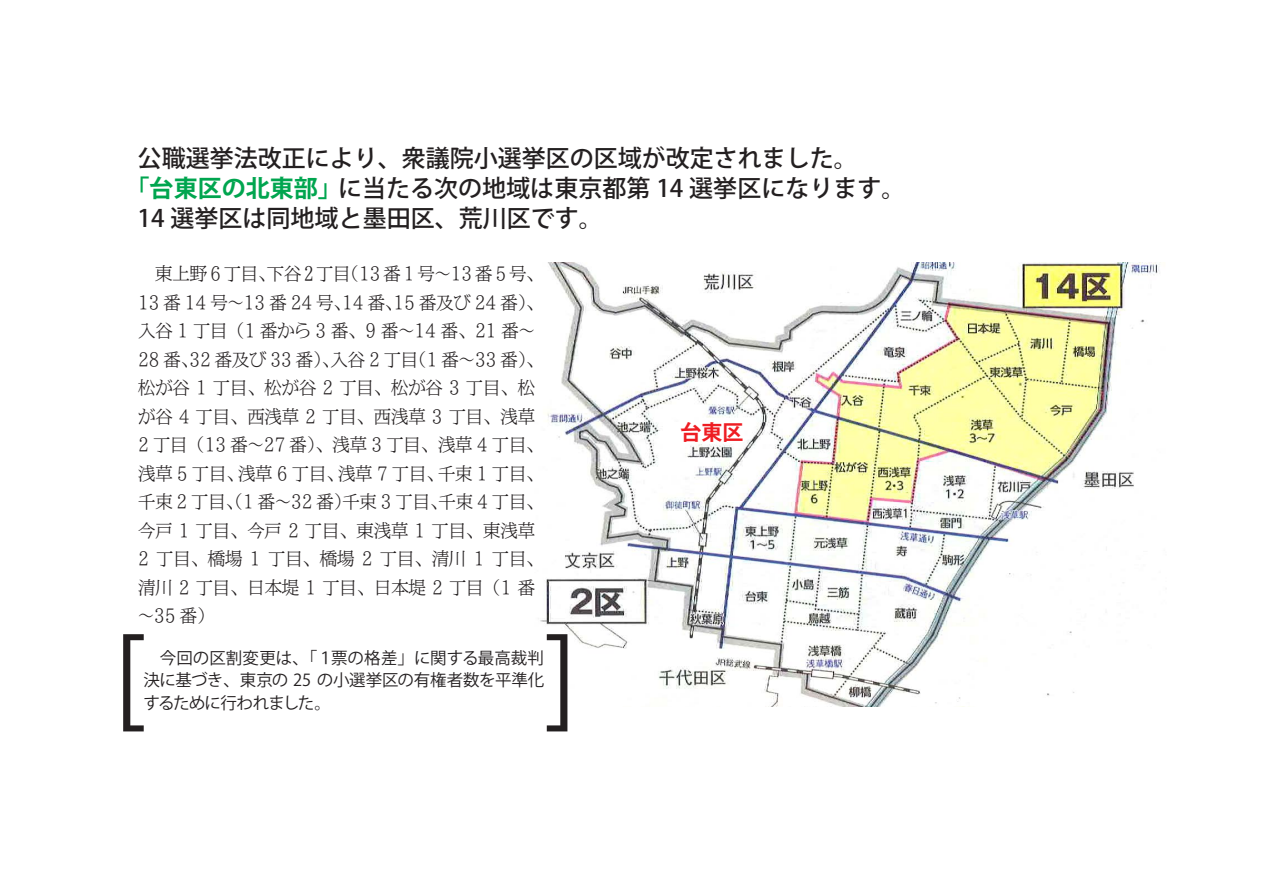
<style>
.page{position:relative;width:1263px;height:893px;background:#fff}
.page>*{position:absolute;margin:0;border:0;box-sizing:border-box;transform-origin:0 0}
.t1{font:107.7px "Koz Go Pr 6 N";color:#231f20}
.t2{font:500 24px "Koz Go Pr 6 N";color:#231f20}
.t3{font:700 21px "Koz Go Pr 6 N";color:#ee1d23}
.t4{font:300 17.25px/28.5px "TBNP Min Std";color:#231f20}
.t5{font:16.5px/22.5px "Koz Go Pr 6 N";letter-spacing:-.015em;color:#231f20}
.t6{font:16.5px "Koz Go Pr 6 N";letter-spacing:-.055em;color:#231f20}
.s1{font-weight:700;color:#00a54f}
</style>
<div class="page">
<img style="left:540px;top:262px;width:619px;height:444px">
<h2 class="t2" style="left:138px;top:144px;width:721px">公職選挙法改正により、衆議院小選挙区の区域が改定されました。</h2>
<h2 class="t2" style="left:126px;top:174px;width:781px"><span class="s1">「台東区の北東部」</span>に当たる次の地域は東京都第 14 選挙区になります。</h2>
<h2 class="t2" style="left:138px;top:204px;width:466px">14 選挙区は同地域と墨田区、荒川区です。</h2>
<p class="t4" style="left:138px;top:259px;width:407px">　東上野 6 丁目、下谷 2 丁目（13 番 1 号～13 番 5 号、<br>13 番 14 号～13 番 24 号、14 番、15 番及び 24 番）、入谷 1 丁目（1 番から 3 番、9 番～14 番、21 番～<br>28 番、32 番及び 33 番）、入谷 2 丁目（1 番～33 番）、松が谷 1 丁目、松が谷 2 丁目、松が谷 3 丁目、松が谷 4 丁目、西浅草 2 丁目、西浅草 3 丁目、浅草<br>2 丁目（13 番～27 番）、浅草 3 丁目、浅草 4 丁目、浅草 5 丁目、浅草 6 丁目、浅草 7 丁目、千束 1 丁目、千束 2 丁目、（1 番～32 番）千束 3 丁目、千束 4 丁目、今戸 1 丁目、今戸 2 丁目、東浅草 1 丁目、東浅草<br>2 丁目、橋場 1 丁目、橋場 2 丁目、清川 1 丁目、清川 2 丁目、日本堤 1 丁目、日本堤 2 丁目（1 番～35 番）</p>
<h1 class="t1" style="left:113px;top:618px;width:34px">[</h1>
<h1 class="t1" style="left:545px;top:618px;width:34px">]</h1>
<p class="t5" style="left:143px;top:647px;width:402px">　今回の区割変更は、「１票の格差」に関する最高裁判決に基づき、東京の 25 の小選挙区の有権者数を平準化</p>
<p class="t6" style="left:143px;top:693px;width:189px">するために行われました。</p>
<p class="t3" style="left:680px;top:420px;width:64px">台東区</p>
</div>
